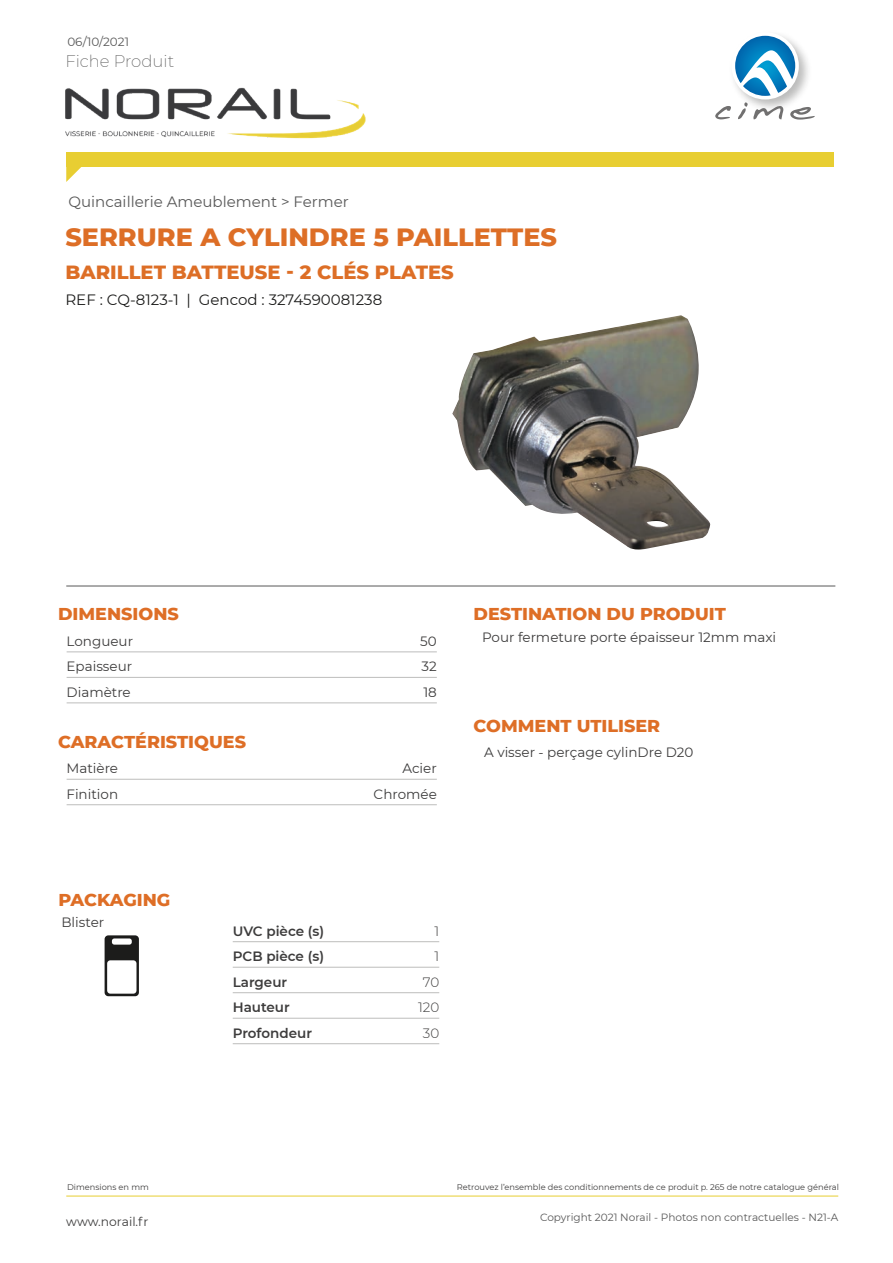
<style>
.page{position:relative;width:893px;height:1263px;background:#fff}
.page>*{position:absolute;margin:0;border:0;box-sizing:border-box;transform-origin:0 0}
.t1{font:800 25.5px "Montserrat";color:#dd6e26}
.t2{font:800 19.5px "Montserrat";color:#dd6e26}
.t3{font:800 17.55px "Montserrat";color:#de6e26}
.t4{font:200 16.5px "Montserrat";color:#585858}
.t5{font:15px "Montserrat";color:#1c1c1b}
.t6{font:15px "Montserrat";color:#585858}
.t7{font:13.5px "Montserrat";color:#3d3c3c}
.t8{font:600 13.5px "Montserrat";color:#3d3c3c}
.t9{font:300 13.5px "Montserrat";color:#3d3c3c}
.t10{font:12.3px "Montserrat";color:#3d3c3c}
.t11{font:12px "Montserrat";color:#585858}
.t12{font:10.5px "Montserrat";color:#585858}
.t13{font:8.25px "Montserrat";color:#3d3c3c}
</style>
<div class="page">
<div style="left:66px;top:152px;width:767px;height:15px;background:#e8ce32"></div>
<svg style="left:66px;top:167px;width:15px;height:15px"></svg>
<img style="left:65px;top:87px;width:301px;height:52px">
<hr style="left:66px;top:586px;width:769px;height:1px;background:#585858">
<hr style="left:66px;top:1196px;width:772px;height:1px;background:#e8ce32">
<img style="left:733px;top:35px;width:75px;height:77px">
<div style="left:731px;top:32px;width:68px;height:67px;background:#fff;border-radius:50%"></div>
<svg style="left:735px;top:36px;width:60px;height:60px"></svg>
<svg style="left:715px;top:106px;width:16px;height:13px"></svg>
<svg style="left:738px;top:102px;width:45px;height:17px"></svg>
<svg style="left:790px;top:107px;width:25px;height:13px"></svg>
<hr style="left:67px;top:651px;width:370px;height:1px;background:#bdbdbc">
<hr style="left:67px;top:677px;width:370px;height:1px;background:#bdbdbc">
<hr style="left:67px;top:702px;width:370px;height:1px;background:#bdbdbc">
<hr style="left:67px;top:779px;width:370px;height:1px;background:#bdbdbc">
<hr style="left:67px;top:804px;width:370px;height:1px;background:#bdbdbc">
<hr style="left:233px;top:941px;width:206px;height:1px;background:#bdbdbc">
<hr style="left:233px;top:967px;width:206px;height:1px;background:#bdbdbc">
<hr style="left:233px;top:992px;width:206px;height:1px;background:#bdbdbc">
<hr style="left:233px;top:1018px;width:206px;height:1px;background:#bdbdbc">
<hr style="left:233px;top:1043px;width:206px;height:1px;background:#bdbdbc">
<svg style="left:105px;top:935px;width:34px;height:61px"></svg>
<img style="left:452px;top:315px;width:259px;height:234px">
<p class="t11" style="left:67px;top:33px;width:63px">06/10/2021</p>
<p class="t4" style="left:65px;top:50px;width:110px">Fiche Produit</p>
<p class="t6" style="left:68px;top:192px;width:282px">Quincaillerie Ameublement &gt; Fermer</p>
<p class="t1" style="left:65px;top:219px;width:493px">SERRURE A CYLINDRE 5 PAILLETTES</p>
<p class="t2" style="left:65px;top:258px;width:390px">BARILLET BATTEUSE - 2 CLÉS PLATES</p>
<p class="t5" style="left:65px;top:289px;width:318px">REF : CQ-8123-1 | Gencod : 3274590081238</p>
<p class="t3" style="left:58px;top:601px;width:122px">DIMENSIONS</p>
<p class="t7" style="left:67px;top:632px;width:68px">Longueur</p>
<p class="t7" style="left:420px;top:632px;width:18px">50</p>
<p class="t7" style="left:67px;top:657px;width:67px">Epaisseur</p>
<p class="t7" style="left:422px;top:657px;width:17px">32</p>
<p class="t7" style="left:67px;top:683px;width:66px">Diamètre</p>
<p class="t7" style="left:423px;top:683px;width:15px">18</p>
<p class="t3" style="left:58px;top:729px;width:189px">CARACTÉRISTIQUES</p>
<p class="t7" style="left:67px;top:759px;width:53px">Matière</p>
<p class="t7" style="left:402px;top:759px;width:36px">Acier</p>
<p class="t7" style="left:67px;top:785px;width:53px">Finition</p>
<p class="t7" style="left:374px;top:785px;width:65px">Chromée</p>
<p class="t3" style="left:474px;top:601px;width:254px">DESTINATION DU PRODUIT</p>
<p class="t7" style="left:482px;top:628px;width:296px">Pour fermeture porte épaisseur 12mm maxi</p>
<p class="t3" style="left:474px;top:712px;width:188px">COMMENT UTILISER</p>
<p class="t7" style="left:484px;top:743px;width:211px">A visser - perçage cylinDre D20</p>
<p class="t3" style="left:58px;top:887px;width:114px">PACKAGING</p>
<p class="t7" style="left:61px;top:913px;width:44px">Blister</p>
<p class="t8" style="left:233px;top:921px;width:93px">UVC pièce (s)</p>
<p class="t9" style="left:434px;top:922px;width:6px">1</p>
<p class="t8" style="left:233px;top:947px;width:93px">PCB pièce (s)</p>
<p class="t9" style="left:434px;top:947px;width:6px">1</p>
<p class="t8" style="left:233px;top:972px;width:56px">Largeur</p>
<p class="t9" style="left:423px;top:973px;width:18px">70</p>
<p class="t8" style="left:233px;top:998px;width:59px">Hauteur</p>
<p class="t9" style="left:418px;top:998px;width:23px">120</p>
<p class="t8" style="left:233px;top:1023px;width:81px">Profondeur</p>
<p class="t9" style="left:423px;top:1024px;width:18px">30</p>
<p class="t13" style="left:67px;top:1182px;width:83px">Dimensions en mm</p>
<p class="t13" style="left:457px;top:1182px;width:384px">Retrouvez l’ensemble des conditionnements de ce produit p. 265 de notre catalogue général</p>
<p class="t10" style="left:66px;top:1213px;width:84px">www.norail.fr</p>
<p class="t12" style="left:540px;top:1209px;width:300px">Copyright 2021 Norail - Photos non contractuelles - N21-A</p>
</div>
